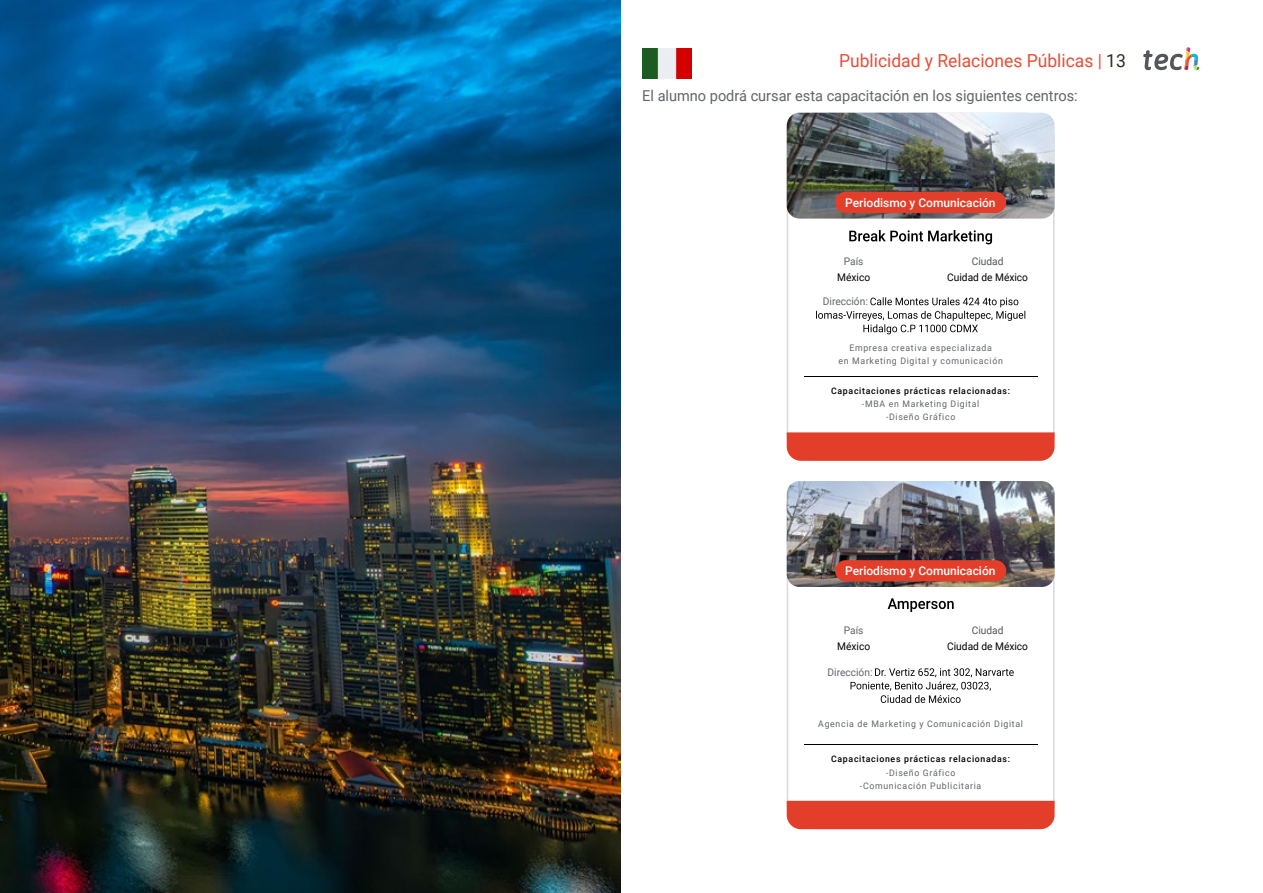
<style>
.page{position:relative;width:1263px;height:893px;background:#fff}
.page>*{position:absolute;margin:0;border:0;box-sizing:border-box;transform-origin:0 0}
.t1{font:18px "Roboto";color:#e94d35}
.t2{font:15px "Roboto";color:#61646a}
.t3{font:500 12px "Roboto";color:#fff}
.t4{font:10.5px "Roboto";color:#000}
.t5{font:10.5px "Roboto";color:#61646a}
.t6{font:10.5px "Roboto";color:#52555b}
.t7{font:9px/13.2px "Roboto";letter-spacing:.08em;color:#61646a;text-align:center}
.t8{font:500 9px "Roboto";letter-spacing:.08em;color:#000}
.s1{color:#312e20}
</style>
<div class="page">
<img style="left:0;top:0;width:621px;height:893px">
<svg style="left:1143px;top:47px;width:56px;height:24px"></svg>
<img style="left:642px;top:49px;width:49px;height:30px">
<svg style="left:786px;top:112px;width:269px;height:339px"></svg>
<img style="left:787px;top:113px;width:267px;height:106px">
<div style="left:835px;top:192px;width:171px;height:21px;background:#e33e29;border-radius:11px"></div>
<svg style="left:787px;top:432px;width:267px;height:29px;background:#e3432f"></svg>
<hr style="left:804px;top:376px;width:233px;height:1px;background:#000">
<svg style="left:849px;top:230px;width:143px;height:14px"></svg>
<svg style="left:816px;top:297px;width:209px;height:37px"></svg>
<svg style="left:786px;top:490px;width:269px;height:340px"></svg>
<img style="left:787px;top:481px;width:267px;height:106px">
<div style="left:835px;top:560px;width:171px;height:21px;background:#e33e29;border-radius:11px"></div>
<hr style="left:804px;top:745px;width:233px;height:1px;background:#000">
<svg style="left:888px;top:598px;width:66px;height:14px"></svg>
<svg style="left:850px;top:668px;width:164px;height:35px"></svg>
<div style="left:787px;top:801px;width:267px;height:28px;background:#e33e29"></div>
<h1 class="t1" style="left:839px;top:48px;width:288px">Publicidad y Relaciones Públicas | <span class="s1">13</span></h1>
<h2 class="t2" style="left:642px;top:86px;width:437px">El alumno podrá cursar esta capacitación en los siguientes centros:</h2>
<h3 class="t3" style="left:845px;top:194px;width:152px">Periodismo y Comunicación</h3>
<p class="t5" style="left:844px;top:254px;width:21px">País</p>
<p class="t4" style="left:837px;top:270px;width:34px">México</p>
<p class="t6" style="left:972px;top:254px;width:33px">Ciudad</p>
<p class="t4" style="left:947px;top:270px;width:82px">Cuidad de México</p>
<p class="t5" style="left:823px;top:294px;width:46px">Dirección:</p>
<p class="t7" style="left:838px;top:341px;width:166px">Empresa creativa especializada<br>en Marketing Digital y comunicación</p>
<p class="t8" style="left:831px;top:384px;width:180px">Capacitaciones prácticas relacionadas:</p>
<p class="t7" style="left:862px;top:397px;width:119px">-MBA en Marketing Digital -Diseño Gráfico</p>
<h3 class="t3" style="left:845px;top:563px;width:152px">Periodismo y Comunicación</h3>
<p class="t5" style="left:844px;top:622px;width:21px">País</p>
<p class="t4" style="left:837px;top:639px;width:34px">México</p>
<p class="t5" style="left:827px;top:665px;width:46px">Dirección:</p>
<p class="t6" style="left:972px;top:622px;width:33px">Ciudad</p>
<p class="t4" style="left:947px;top:639px;width:82px">Ciudad de México</p>
<p class="t7" style="left:818px;top:717px;width:206px">Agencia de Marketing y Comunicación Digital</p>
<p class="t8" style="left:831px;top:753px;width:180px">Capacitaciones prácticas relacionadas:</p>
<p class="t7" style="left:860px;top:765px;width:123px">-Diseño Gráfico -Comunicación Publicitaria</p>
</div>
